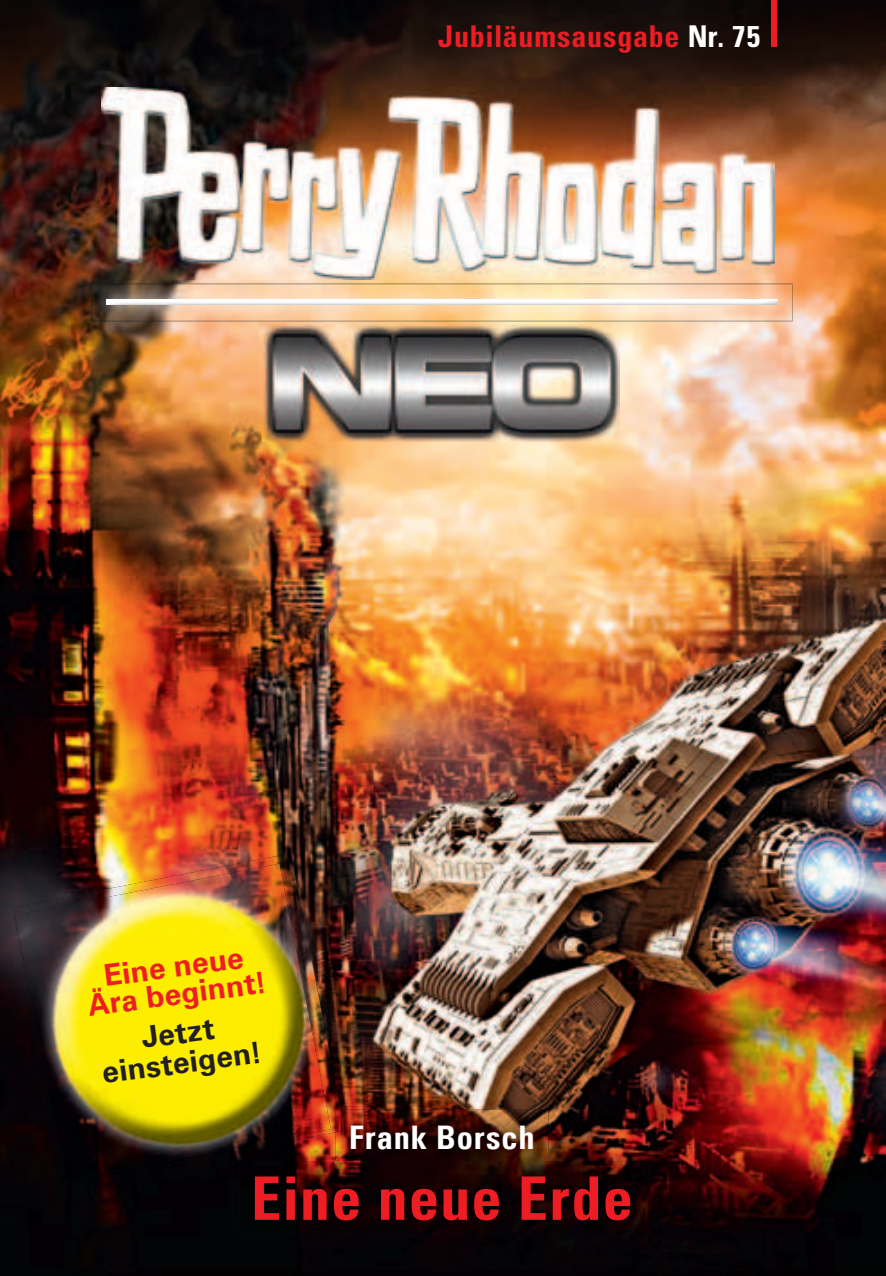
<style>
.page{position:relative;width:886px;height:1276px;background:#fff}
.page>*{position:absolute;margin:0;border:0;box-sizing:border-box;transform-origin:0 0}
.t1{font:60px "Univers Com 67 Bold Cond";letter-spacing:.02em;color:#ee1d23}
.t2{font:32.5px "Univers Com 67 Bold Cond";letter-spacing:.03em;color:#fff}
.t3{font:700 condensed 30px "Univers LT Std";letter-spacing:.025em;color:#ee1d23}
.t4{font:700 30px/27.2px "Univers Com 65";color:#ee1d23;text-align:center}
.t5{font:700 30px/30px "Univers Com 65";color:#231f20;text-align:center}
.s1{color:#fff}
</style>
<div class="page">
<img style="left:0;top:0;width:886px;height:1276px">
<img style="left:263px;top:324px;width:357px;height:117px">
<img style="left:102px;top:88px;width:672px;height:191px">
<img style="left:341px;top:1109px;width:207px;height:52px">
<img style="left:239px;top:1161px;width:406px;height:74px">
<img style="left:91px;top:283px;width:701px;height:38px">
<img style="left:92px;top:284px;width:700px;height:37px">
<img style="left:107px;top:300px;width:670px;height:5px">
<div style="left:771px;top:0;width:5px;height:47px;background:#ee1d23"></div>
<img style="left:13px;top:853px;width:328px;height:331px">
<img style="left:336px;top:1109px;width:9px;height:23px">
<img style="left:15px;top:863px;width:316px;height:317px">
<p class="t3" style="left:438px;top:18px;width:324px">Jubiläumsausgabe <span class="s1">Nr. 75</span></p>
<p class="t4" style="left:83px;top:964px;width:181px;rotate:-7deg">Eine neue<br>Ära beginnt!</p>
<p class="t5" style="left:97px;top:1027px;width:162px;rotate:-7deg">Jetzt einsteigen!</p>
<p class="t2" style="left:349px;top:1117px;width:187px">Frank Borsch</p>
<h1 class="t1" style="left:251px;top:1161px;width:383px">Eine neue Erde</h1>
</div>
